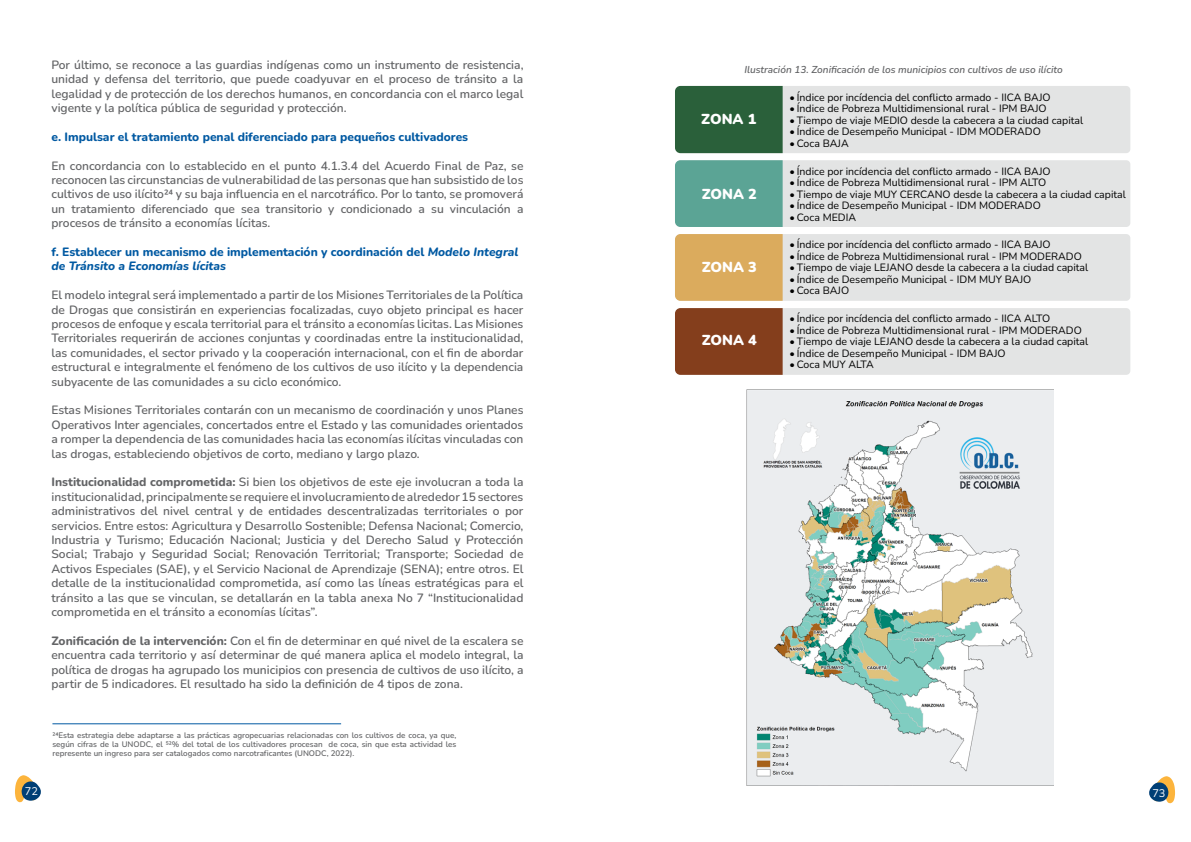
<style>
.page{position:relative;width:1191px;height:842px;background:#fff}
.page>*{position:absolute;margin:0;border:0;box-sizing:border-box;transform-origin:0 0}
.t1{font:900 14.4px "Nunito";color:#fff}
.t2{font:600 12px/14.4px "Nunito";color:#636466;text-align:justify}
.t3{font:800 12px/14.4px "Nunito";color:#0059a2}
.t4{font:11px "Nunito";color:#fff}
.t5{font:10.5px "Nunito";color:#000}
.t6{font:italic 600 10px "Nunito";color:#636466}
.t7{font:600 8px/9px "Nunito";color:#636466;text-align:justify}
.s1{font-style:italic}
.s2{font-weight:800}
</style>
<div class="page">
<svg style="left:15px;top:775px;width:26px;height:27px"></svg>
<svg style="left:1149px;top:776px;width:26px;height:27px"></svg>
<hr style="left:52px;top:723px;width:289px;height:1px;background:#0059a2">
<img style="left:747px;top:390px;width:306px;height:396px">
<svg style="left:675px;top:86px;width:455px;height:67px;background:#b5c3ba"></svg>
<svg style="left:675px;top:160px;width:455px;height:67px;background:#c1d4d0"></svg>
<svg style="left:675px;top:234px;width:455px;height:67px;background:#e1d6c3"></svg>
<svg style="left:675px;top:308px;width:455px;height:67px;background:#cbbbb3"></svg>
<p class="t2" style="left:51px;top:57px;width:473px">Por último, se reconoce a las guardias indígenas como un instrumento de resistencia, unidad y defensa del territorio, que puede coadyuvar en el proceso de tránsito a la legalidad y de protección de los derechos humanos, en concordancia con el marco legal vigente y la política pública de seguridad y protección.</p>
<p class="t3" style="left:51px;top:129px;width:418px">e. Impulsar el tratamiento penal diferenciado para pequeños cultivadores</p>
<p class="t2" style="left:51px;top:158px;width:473px">En concordancia con lo establecido en el punto 4.1.3.4 del Acuerdo Final de Paz, se reconocen las circunstancias de vulnerabilidad de las personas que han subsistido de los cultivos de uso ilícito24 y su baja influencia en el narcotráfico. Por lo tanto, se promoverá un tratamiento diferenciado que sea transitorio y condicionado a su vinculación a procesos de tránsito a economías lícitas.</p>
<p class="t3" style="left:51px;top:244px;width:468px">f. Establecer un mecanismo de implementación y coordinación del <span class="s1">Modelo Integral de Tránsito a Economías lícitas</span></p>
<p class="t2" style="left:51px;top:287px;width:473px">El modelo integral será implementado a partir de los Misiones Territoriales de la Política de Drogas que consistirán en experiencias focalizadas, cuyo objeto principal es hacer procesos de enfoque y escala territorial para el tránsito a economías licitas. Las Misiones Territoriales requerirán de acciones conjuntas y coordinadas entre la institucionalidad, las comunidades, el sector privado y la cooperación internacional, con el fin de abordar estructural e integralmente el fenómeno de los cultivos de uso ilícito y la dependencia subyacente de las comunidades a su ciclo económico.</p>
<p class="t2" style="left:51px;top:403px;width:473px">Estas Misiones Territoriales contarán con un mecanismo de coordinación y unos Planes Operativos Inter agenciales, concertados entre el Estado y las comunidades orientados a romper la dependencia de las comunidades hacia las economías ilícitas vinculadas con las drogas, estableciendo objetivos de corto, mediano y largo plazo.</p>
<p class="t2" style="left:51px;top:475px;width:473px"><span class="s2">Institucionalidad comprometida:</span> Si bien los objetivos de este eje involucran a toda la institucionalidad, principalmente se requiere el involucramiento de alrededor 15 sectores administrativos del nivel central y de entidades descentralizadas territoriales o por servicios. Entre estos: Agricultura y Desarrollo Sostenible; Defensa Nacional; Comercio, Industria y Turismo; Educación Nacional; Justicia y del Derecho Salud y Protección Social; Trabajo y Seguridad Social; Renovación Territorial; Transporte; Sociedad de Activos Especiales (SAE), y el Servicio Nacional de Aprendizaje (SENA); entre otros. El detalle de la institucionalidad comprometida, así como las líneas estratégicas para el tránsito a las que se vinculan, se detallarán en la tabla anexa No 7 “Institucionalidad comprometida en el tránsito a economías lícitas”.</p>
<p class="t2" style="left:51px;top:633px;width:473px"><span class="s2">Zonificación de la intervención:</span> Con el fin de determinar en qué nivel de la escalera se encuentra cada territorio y así determinar de qué manera aplica el modelo integral, la política de drogas ha agrupado los municipios con presencia de cultivos de uso ilícito, a partir de 5 indicadores. El resultado ha sido la definición de 4 tipos de zona.</p>
<p class="t7" style="left:52px;top:731px;width:405px">24Esta estrategia debe adaptarse a las prácticas agropecuarias relacionadas con los cultivos de coca, ya que, según cifras de la UNODC, el 52% del total de los cultivadores procesan de coca, sin que esta actividad les represente un ingreso para ser catalogados como narcotraficantes (UNODC, 2022).</p>
<p class="t6" style="left:744px;top:62px;width:320px">Ilustración 13. Zonificación de los municipios con cultivos de uso ilícito</p>
<p class="t1" style="left:701px;top:109px;width:57px">ZONA 1</p>
<p class="t5" style="left:789px;top:90px;width:262px">• Índice por incídencia del conflicto armado - IICA BAJO</p>
<p class="t5" style="left:789px;top:101px;width:258px">• Índice de Pobreza Multidimensional rural - IPM BAJO</p>
<p class="t5" style="left:789px;top:113px;width:295px">• Tiempo de viaje MEDIO desde la cabecera a la ciudad capital</p>
<p class="t5" style="left:789px;top:124px;width:253px">• Índice de Desempeño Municipal - IDM MODERADO</p>
<p class="t5" style="left:789px;top:136px;width:61px">• Coca BAJA</p>
<p class="t5" style="left:789px;top:164px;width:262px">• Índice por incídencia del conflicto armado - IICA BAJO</p>
<p class="t5" style="left:789px;top:175px;width:258px">• Índice de Pobreza Multidimensional rural - IPM ALTO</p>
<p class="t5" style="left:789px;top:187px;width:338px">• Tiempo de viaje MUY CERCANO desde la cabecera a la ciudad capital</p>
<p class="t5" style="left:789px;top:198px;width:253px">• Índice de Desempeño Municipal - IDM MODERADO</p>
<p class="t5" style="left:789px;top:210px;width:68px">• Coca MEDIA</p>
<p class="t1" style="left:702px;top:184px;width:57px">ZONA 2</p>
<p class="t1" style="left:702px;top:257px;width:57px">ZONA 3</p>
<p class="t1" style="left:702px;top:330px;width:57px">ZONA 4</p>
<p class="t5" style="left:789px;top:237px;width:262px">• Índice por incídencia del conflicto armado - IICA BAJO</p>
<p class="t5" style="left:789px;top:249px;width:294px">• Índice de Pobreza Multidimensional rural - IPM MODERADO</p>
<p class="t5" style="left:789px;top:260px;width:300px">• Tiempo de viaje LEJANO desde la cabecera a la ciudad capital</p>
<p class="t5" style="left:789px;top:272px;width:243px">• Índice de Desempeño Municipal - IDM MUY BAJO</p>
<p class="t5" style="left:789px;top:283px;width:61px">• Coca BAJO</p>
<p class="t5" style="left:789px;top:311px;width:262px">• Índice por incídencia del conflicto armado - IICA ALTO</p>
<p class="t5" style="left:789px;top:323px;width:294px">• Índice de Pobreza Multidimensional rural - IPM MODERADO</p>
<p class="t5" style="left:789px;top:335px;width:300px">• Tiempo de viaje LEJANO desde la cabecera a la ciudad capital</p>
<p class="t5" style="left:789px;top:346px;width:217px">• Índice de Desempeño Municipal - IDM BAJO</p>
<p class="t5" style="left:789px;top:358px;width:86px">• Coca MUY ALTA</p>
<p class="t4" style="left:25px;top:784px;width:15px">72</p>
<p class="t4" style="left:1152px;top:785px;width:15px">73</p>
</div>
